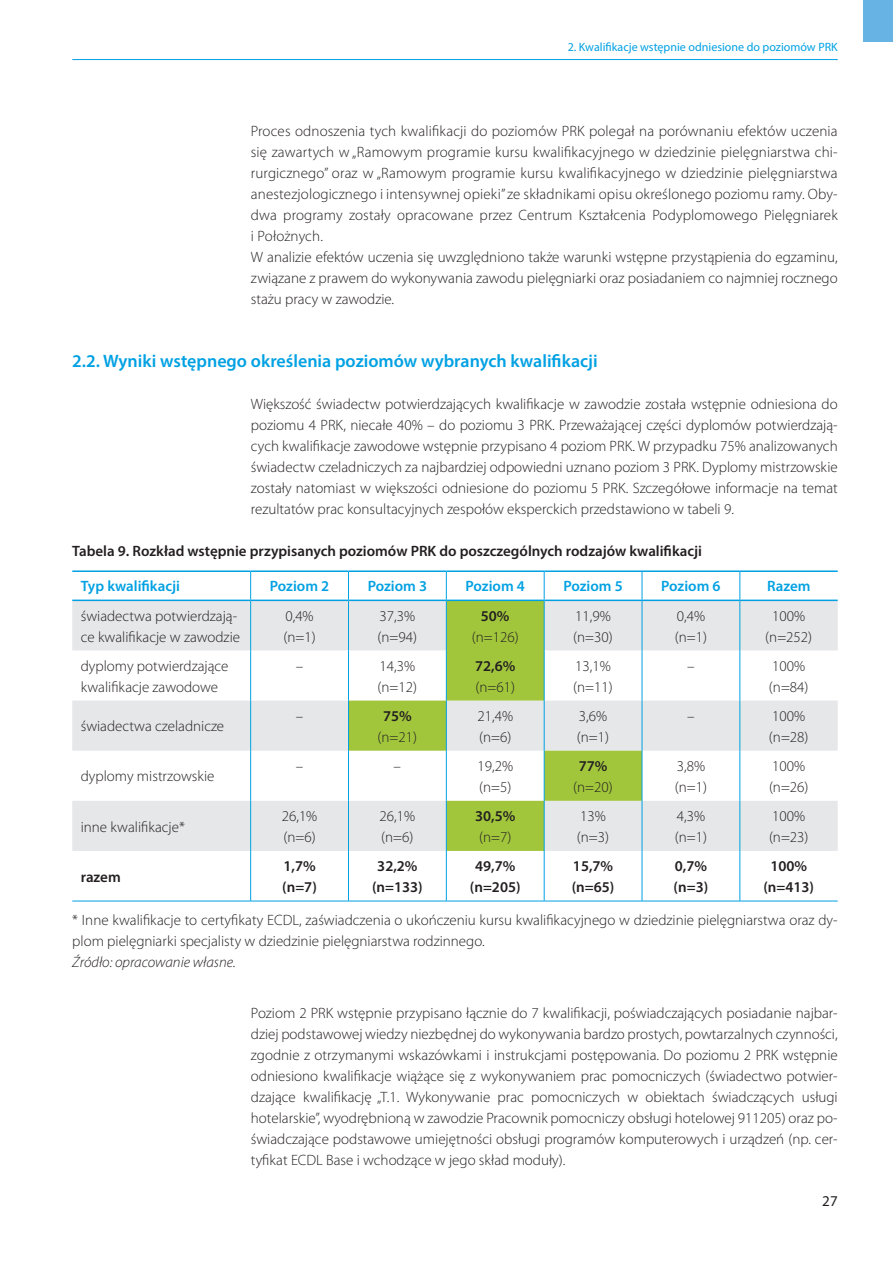
<style>
.page{position:relative;width:893px;height:1263px;background:#fff}
.page>*{position:absolute;margin:0;border:0;box-sizing:border-box;transform-origin:0 0}
.t1{font:600 18px "Myriad Pro";color:#00a1e3}
.t2{font:300 15px/21px "Myriad Pro";color:#231f20}
.t3{font:600 15px/21px "Myriad Pro";color:#231f20}
.t4{font:600 15px "Myriad Pro";color:#00a1e3}
.t5{font:italic 300 15px "Myriad Pro";color:#231f20}
.t6{font:15px "Myriad Pro";color:#231f20}
.t7{font:12px "Myriad Pro";color:#00a1e3}
</style>
<div class="page">
<div style="left:863px;top:0;width:30px;height:42px;background:#67b3e3"></div>
<hr style="left:72px;top:59px;width:766px;height:1px;background:#00a1e3">
<svg style="left:72px;top:601px;width:766px;height:250px;fill:#e6e7e9"></svg>
<svg style="left:349px;top:601px;width:293px;height:250px"></svg>
<svg style="left:72px;top:572px;width:766px;height:28px"></svg>
<hr style="left:250px;top:601px;width:1px;height:49px;background:#00a1e3">
<hr style="left:348px;top:601px;width:1px;height:49px;background:#00a1e3">
<hr style="left:446px;top:601px;width:1px;height:49px;background:#00a1e3">
<hr style="left:544px;top:601px;width:1px;height:49px;background:#00a1e3">
<hr style="left:642px;top:601px;width:1px;height:49px;background:#00a1e3">
<hr style="left:740px;top:601px;width:1px;height:49px;background:#00a1e3">
<hr style="left:250px;top:650px;width:1px;height:50px;background:#00a1e3">
<hr style="left:348px;top:650px;width:1px;height:50px;background:#00a1e3">
<hr style="left:446px;top:650px;width:1px;height:50px;background:#00a1e3">
<hr style="left:544px;top:650px;width:1px;height:50px;background:#00a1e3">
<hr style="left:642px;top:650px;width:1px;height:50px;background:#00a1e3">
<hr style="left:740px;top:650px;width:1px;height:50px;background:#00a1e3">
<hr style="left:250px;top:700px;width:1px;height:51px;background:#00a1e3">
<hr style="left:348px;top:700px;width:1px;height:51px;background:#00a1e3">
<hr style="left:446px;top:700px;width:1px;height:51px;background:#00a1e3">
<hr style="left:544px;top:700px;width:1px;height:51px;background:#00a1e3">
<hr style="left:642px;top:700px;width:1px;height:51px;background:#00a1e3">
<hr style="left:740px;top:700px;width:1px;height:51px;background:#00a1e3">
<hr style="left:250px;top:751px;width:1px;height:50px;background:#00a1e3">
<hr style="left:348px;top:751px;width:1px;height:50px;background:#00a1e3">
<hr style="left:446px;top:751px;width:1px;height:50px;background:#00a1e3">
<hr style="left:544px;top:751px;width:1px;height:50px;background:#00a1e3">
<hr style="left:642px;top:751px;width:1px;height:50px;background:#00a1e3">
<hr style="left:740px;top:751px;width:1px;height:50px;background:#00a1e3">
<hr style="left:250px;top:801px;width:1px;height:50px;background:#00a1e3">
<hr style="left:348px;top:801px;width:1px;height:50px;background:#00a1e3">
<hr style="left:446px;top:801px;width:1px;height:50px;background:#00a1e3">
<hr style="left:544px;top:801px;width:1px;height:50px;background:#00a1e3">
<hr style="left:642px;top:801px;width:1px;height:50px;background:#00a1e3">
<hr style="left:740px;top:801px;width:1px;height:50px;background:#00a1e3">
<hr style="left:250px;top:851px;width:1px;height:50px;background:#00a1e3">
<hr style="left:348px;top:851px;width:1px;height:50px;background:#00a1e3">
<hr style="left:446px;top:851px;width:1px;height:50px;background:#00a1e3">
<hr style="left:544px;top:851px;width:1px;height:50px;background:#00a1e3">
<hr style="left:642px;top:851px;width:1px;height:50px;background:#00a1e3">
<hr style="left:740px;top:851px;width:1px;height:50px;background:#00a1e3">
<hr style="left:72px;top:570px;width:179px;height:2px;background:#00a1e3">
<hr style="left:251px;top:570px;width:97px;height:2px;background:#00a1e3">
<hr style="left:348px;top:570px;width:98px;height:2px;background:#00a1e3">
<hr style="left:446px;top:570px;width:98px;height:2px;background:#00a1e3">
<hr style="left:544px;top:570px;width:98px;height:2px;background:#00a1e3">
<hr style="left:642px;top:570px;width:98px;height:2px;background:#00a1e3">
<hr style="left:740px;top:570px;width:98px;height:2px;background:#00a1e3">
<hr style="left:72px;top:600px;width:179px;height:1px;background:#00a1e3">
<hr style="left:251px;top:600px;width:97px;height:1px;background:#00a1e3">
<hr style="left:348px;top:600px;width:98px;height:1px;background:#00a1e3">
<hr style="left:446px;top:600px;width:98px;height:1px;background:#00a1e3">
<hr style="left:544px;top:600px;width:98px;height:1px;background:#00a1e3">
<hr style="left:642px;top:600px;width:98px;height:1px;background:#00a1e3">
<hr style="left:740px;top:600px;width:98px;height:1px;background:#00a1e3">
<hr style="left:72px;top:901px;width:179px;height:1px;background:#00a1e3">
<hr style="left:251px;top:901px;width:97px;height:1px;background:#00a1e3">
<hr style="left:348px;top:901px;width:98px;height:1px;background:#00a1e3">
<hr style="left:446px;top:901px;width:98px;height:1px;background:#00a1e3">
<hr style="left:544px;top:901px;width:98px;height:1px;background:#00a1e3">
<hr style="left:642px;top:901px;width:98px;height:1px;background:#00a1e3">
<hr style="left:740px;top:901px;width:98px;height:1px;background:#00a1e3">
<p class="t7" style="left:568px;top:39px;width:271px">2. Kwalifikacje wstępnie odniesione do poziomów PRK</p>
<p class="t2" style="left:251px;top:120px;width:588px">Proces odnoszenia tych kwalifikacji do poziomów PRK polegał na porównaniu efektów uczenia się zawartych w „Ramowym programie kursu kwalifikacyjnego w dziedzinie pielęgniarstwa chi&shy;rurgicznego” oraz w „Ramowym programie kursu kwalifikacyjnego w dziedzinie pielęgniarstwa anestezjologicznego i intensywnej opieki” ze składnikami opisu określonego poziomu ramy. Oby&shy;dwa programy zostały opracowane przez Centrum Kształcenia Podyplomowego Pielęgniarek i Położnych.<br>W analizie efektów uczenia się uwzględniono także warunki wstępne przystąpienia do egzaminu, związane z prawem do wykonywania zawodu pielęgniarki oraz posiadaniem co najmniej rocznego stażu pracy w zawodzie.</p>
<p class="t1" style="left:72px;top:349px;width:527px">2.2. Wyniki wstępnego określenia poziomów wybranych kwalifikacji</p>
<p class="t2" style="left:251px;top:393px;width:588px;text-align:justify">Większość świadectw potwierdzających kwalifikacje w zawodzie została wstępnie odniesiona do poziomu 4 PRK, niecałe 40% – do poziomu 3 PRK. Przeważającej części dyplomów potwierdzają&shy;cych kwalifikacje zawodowe wstępnie przypisano 4 poziom PRK. W przypadku 75% analizowanych świadectw czeladniczych za najbardziej odpowiedni uznano poziom 3 PRK. Dyplomy mistrzowskie zostały natomiast w większości odniesione do poziomu 5 PRK. Szczegółowe informacje na temat rezultatów prac konsultacyjnych zespołów eksperckich przedstawiono w tabeli 9.</p>
<p class="t3" style="left:72px;top:540px;width:631px">Tabela 9. Rozkład wstępnie przypisanych poziomów PRK do poszczególnych rodzajów kwalifikacji</p>
<p class="t4" style="left:81px;top:577px;width:101px">Typ kwalifikacji</p>
<p class="t4" style="left:270px;top:577px;width:61px">Poziom 2</p>
<p class="t4" style="left:368px;top:577px;width:61px">Poziom 3</p>
<p class="t4" style="left:466px;top:577px;width:61px">Poziom 4</p>
<p class="t4" style="left:563px;top:577px;width:61px">Poziom 5</p>
<p class="t4" style="left:661px;top:577px;width:61px">Poziom 6</p>
<p class="t4" style="left:767px;top:577px;width:45px">Razem</p>
<p class="t2" style="left:81px;top:605px;width:161px">świadectwa potwierdzają&shy;ce kwalifikacje w zawodzie</p>
<p class="t2" style="left:283px;top:605px;width:34px">0,4% (n=1)</p>
<p class="t2" style="left:378px;top:605px;width:41px">37,3% (n=94)</p>
<p class="t3" style="left:481px;top:605px;width:30px">50%</p>
<p class="t2" style="left:573px;top:605px;width:41px">11,9% (n=30)</p>
<p class="t2" style="left:675px;top:605px;width:34px">0,4% (n=1)</p>
<p class="t2" style="left:765px;top:605px;width:48px;text-align:center">100% (n=252)</p>
<p class="t2" style="left:472px;top:626px;width:48px">(n=126)</p>
<p class="t2" style="left:81px;top:655px;width:149px">dyplomy potwierdzające kwalifikacje zawodowe</p>
<p class="t2" style="left:296px;top:655px;width:9px">–</p>
<p class="t2" style="left:378px;top:655px;width:41px">14,3% (n=12)</p>
<p class="t3" style="left:475px;top:655px;width:42px">72,6%</p>
<p class="t2" style="left:475px;top:676px;width:41px">(n=61)</p>
<p class="t2" style="left:573px;top:655px;width:41px">13,1% (n=11)</p>
<p class="t2" style="left:687px;top:655px;width:9px">–</p>
<p class="t2" style="left:769px;top:655px;width:41px">100% (n=84)</p>
<p class="t2" style="left:81px;top:716px;width:145px">świadectwa czeladnicze</p>
<p class="t2" style="left:81px;top:766px;width:135px">dyplomy mistrzowskie</p>
<p class="t2" style="left:296px;top:705px;width:9px">–</p>
<p class="t3" style="left:383px;top:705px;width:30px">75%</p>
<p class="t2" style="left:378px;top:726px;width:41px">(n=21)</p>
<p class="t2" style="left:477px;top:705px;width:37px">21,4% (n=6)</p>
<p class="t2" style="left:577px;top:705px;width:34px">3,6% (n=1)</p>
<p class="t2" style="left:687px;top:705px;width:9px">–</p>
<p class="t2" style="left:769px;top:705px;width:41px">100% (n=28)</p>
<p class="t2" style="left:296px;top:755px;width:9px">–</p>
<p class="t2" style="left:394px;top:755px;width:9px">–</p>
<p class="t2" style="left:477px;top:755px;width:37px">19,2% (n=5)</p>
<p class="t3" style="left:579px;top:755px;width:30px">77%</p>
<p class="t2" style="left:573px;top:776px;width:41px">(n=20)</p>
<p class="t2" style="left:675px;top:755px;width:34px">3,8% (n=1)</p>
<p class="t2" style="left:769px;top:755px;width:41px">100% (n=26)</p>
<p class="t2" style="left:81px;top:816px;width:106px">inne kwalifikacje*</p>
<p class="t2" style="left:282px;top:805px;width:37px">26,1% (n=6)</p>
<p class="t2" style="left:380px;top:805px;width:37px">26,1% (n=6)</p>
<p class="t3" style="left:475px;top:805px;width:42px">30,5%</p>
<p class="t2" style="left:479px;top:826px;width:34px">(n=7)</p>
<p class="t2" style="left:577px;top:805px;width:34px">13% (n=3)</p>
<p class="t2" style="left:675px;top:805px;width:34px">4,3% (n=1)</p>
<p class="t2" style="left:769px;top:805px;width:41px">100% (n=23)</p>
<p class="t3" style="left:282px;top:855px;width:36px">1,7% (n=7)</p>
<p class="t3" style="left:372px;top:855px;width:52px;text-align:center">32,2% (n=133)</p>
<p class="t3" style="left:470px;top:855px;width:52px;text-align:center">49,7% (n=205)</p>
<p class="t3" style="left:572px;top:855px;width:44px">15,7% (n=65)</p>
<p class="t3" style="left:674px;top:855px;width:36px">0,7% (n=3)</p>
<p class="t3" style="left:763px;top:855px;width:52px;text-align:center">100% (n=413)</p>
<p class="t2" style="left:72px;top:909px;width:767px">* Inne kwalifikacje to certyfikaty ECDL, zaświadczenia o ukończeniu kursu kwalifikacyjnego w dziedzinie pielęgniarstwa oraz dy&shy;plom pielęgniarki specjalisty w dziedzinie pielęgniarstwa rodzinnego.</p>
<p class="t5" style="left:72px;top:953px;width:165px">Źródło: opracowanie własne.</p>
<p class="t2" style="left:251px;top:1002px;width:588px;text-align:justify">Poziom 2 PRK wstępnie przypisano łącznie do 7 kwalifikacji, poświadczających posiadanie najbar&shy;dziej podstawowej wiedzy niezbędnej do wykonywania bardzo prostych, powtarzalnych czynności, zgodnie z otrzymanymi wskazówkami i instrukcjami postępowania. Do poziomu 2 PRK wstępnie odniesiono kwalifikacje wiążące się z wykonywaniem prac pomocniczych (świadectwo potwier&shy;dzające kwalifikację „T.1. Wykonywanie prac pomocniczych w obiektach świadczących usługi hotelarskie”, wyodrębnioną w zawodzie Pracownik pomocniczy obsługi hotelowej 911205) oraz po&shy;świadczające podstawowe umiejętności obsługi programów komputerowych i urządzeń (np. cer&shy;tyfikat ECDL Base i wchodzące w jego skład moduły).</p>
<p class="t3" style="left:81px;top:866px;width:41px">razem</p>
<p class="t6" style="left:822px;top:1191px;width:17px">27</p>
</div>
